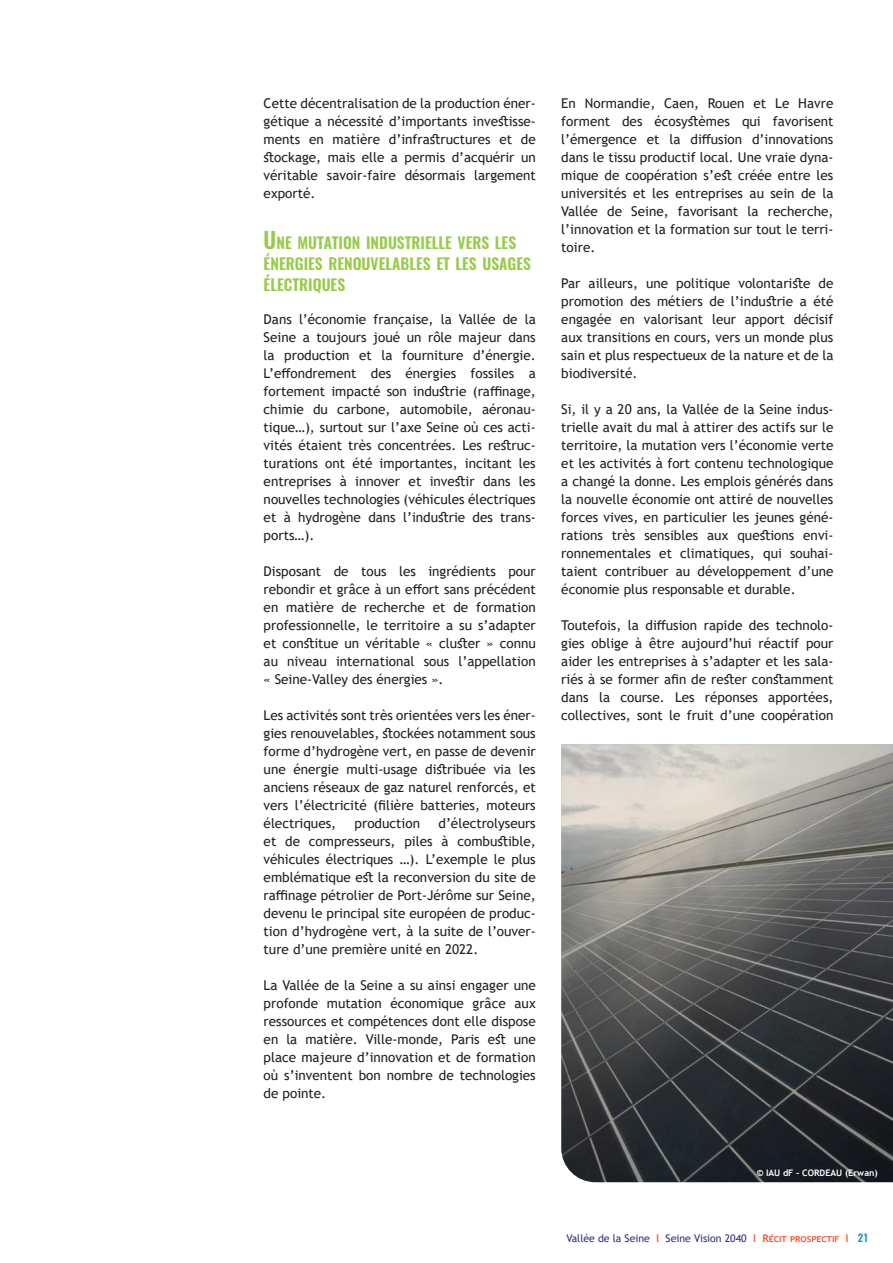
<style>
.page{position:relative;width:893px;height:1263px;background:#fff}
.page>*{position:absolute;margin:0;border:0;box-sizing:border-box;transform-origin:0 0}
.t1{font:600 15.6px/21px "Oswald";color:#98cb4c}
.t2{font:13.5px/18px "Trebuchet MS";color:#231f20;text-align:justify}
.t3{font:10.5px "Trebuchet MS";color:#303083}
.t4{font:700 9px "Trebuchet MS";color:#fff}
.s1{font-size:22.2px}
.s2{font-weight:700;color:#f05937}
.s3{font-family:"Oswald";font-weight:600;color:#1e96bf}
</style>
<div class="page">
<img style="left:561px;top:744px;width:332px;height:438px">
<p class="t2" style="left:264px;top:94px;width:274px">Cette décentralisation de la production éner&shy;gétique a nécessité d’importants investisse&shy;ments en matière d’infrastructures et de stockage, mais elle a permis d’acquérir un véritable savoir-faire désormais largement exporté.</p>
<p class="t1" style="left:264px;top:232px;width:269px"><span class="s1">U</span>NE MUTATION INDUSTRIELLE VERS LES<br>ÉNERGIES RENOUVELABLES ET LES USAGES<br>ÉLECTRIQUES</p>
<p class="t2" style="left:264px;top:310px;width:274px">Dans l’économie française, la Vallée de la Seine a toujours joué un rôle majeur dans la production et la fourniture d’énergie.<br>L’effondrement des énergies fossiles a fortement impacté son industrie (raffinage, chimie du carbone, automobile, aéronau&shy;tique…), surtout sur l’axe Seine où ces acti&shy;vités étaient très concentrées. Les restruc&shy;turations ont été importantes, incitant les entreprises à innover et investir dans les nouvelles technologies (véhicules électriques et à hydrogène dans l’industrie des trans&shy;ports…).</p>
<p class="t2" style="left:264px;top:562px;width:274px">Disposant de tous les ingrédients pour rebondir et grâce à un effort sans précédent en matière de recherche et de formation professionnelle, le territoire a su s’adapter et constitue un véritable « cluster » connu au niveau international sous l’appellation « Seine-Valley des énergies ».</p>
<p class="t2" style="left:264px;top:706px;width:274px">Les activités sont très orientées vers les éner&shy;gies renouvelables, stockées notamment sous forme d’hydrogène vert, en passe de devenir une énergie multi-usage distribuée via les anciens réseaux de gaz naturel renforcés, et vers l’électricité (filière batteries, moteurs électriques,</p>
<p class="t2" style="left:264px;top:814px;width:274px;text-indent:175px">d’électrolyseurs et de compresseurs, piles à combustible, véhicules électriques …). L’exemple le plus emblématique est la reconversion du site de raffinage pétrolier de Port-Jérôme sur Seine, devenu le principal site européen de produc&shy;tion d’hydrogène vert, à la suite de l’ouver&shy;ture d’une première unité en 2022.</p>
<p class="t2" style="left:264px;top:976px;width:274px">La Vallée de la Seine a su ainsi engager une profonde mutation économique grâce aux ressources et compétences dont elle dispose en la matière. Ville-monde, Paris est une place majeure d’innovation et de formation où s’inventent bon nombre de technologies de pointe.</p>
<p class="t2" style="left:355px;top:814px;width:67px">production</p>
<p class="t2" style="left:561px;top:94px;width:274px">En Normandie, Caen, Rouen et Le Havre forment des écosystèmes qui favorisent l’émergence et la diffusion d’innovations dans le tissu productif local. Une vraie dyna&shy;mique de coopération s’est créée entre les universités et les entreprises au sein de la Vallée de Seine, favorisant la recherche, l’innovation et la formation sur tout le terri&shy;toire.</p>
<p class="t2" style="left:561px;top:274px;width:274px">Par ailleurs, une politique volontariste de promotion des métiers de l’industrie a été engagée en valorisant leur apport décisif aux transitions en cours, vers un monde plus sain et plus respectueux de la nature et de la biodiversité.</p>
<p class="t2" style="left:561px;top:400px;width:274px">Si, il y a 20 ans, la Vallée de la Seine indus&shy;trielle avait du mal à attirer des actifs sur le territoire, la mutation vers l’économie verte et les activités à fort contenu technologique a changé la donne. Les emplois générés dans la nouvelle économie ont attiré de nouvelles forces vives, en particulier les jeunes géné&shy;rations très sensibles aux questions envi&shy;ronnementales et climatiques, qui souhai&shy;taient contribuer au développement d’une économie plus responsable et durable.</p>
<p class="t2" style="left:561px;top:616px;width:274px">Toutefois, la diffusion rapide des technolo&shy;gies oblige à être aujourd’hui réactif pour aider les entreprises à s’adapter et les sala&shy;riés à se former afin de rester constamment dans la course. Les réponses apportées, collectives, sont le fruit d’une coopération</p>
<p class="t4" style="left:757px;top:1167px;width:122px">© IAU dF - CORDEAU (Erwan)</p>
<p class="t3" style="left:566px;top:1231px;width:304px">Vallée de la Seine <span class="s2">l</span> Seine Vision 2040 <span class="s2">l Récit prospectif l</span> <span class="s3">21</span></p>
</div>
